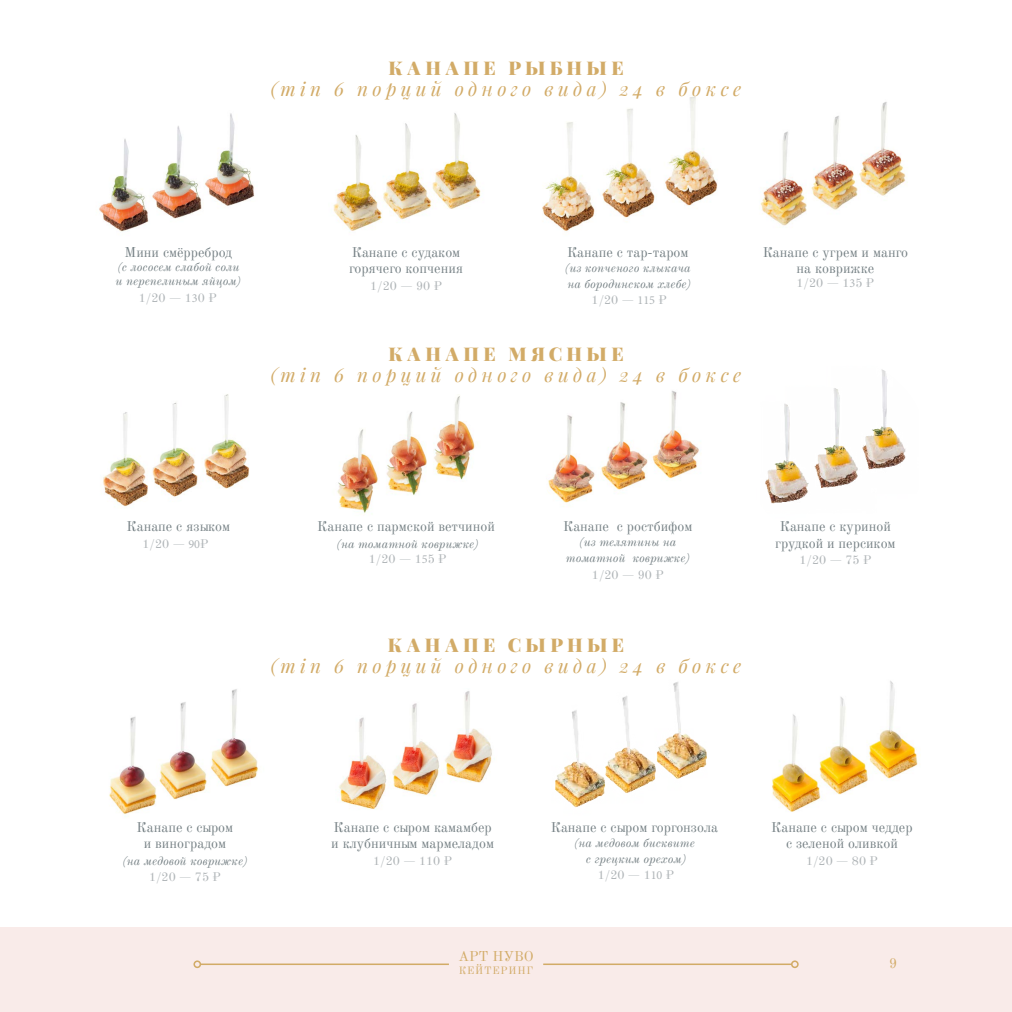
<style>
.page{position:relative;width:1012px;height:1012px;background:#fff}
.page>*{position:absolute;margin:0;border:0;box-sizing:border-box;transform-origin:0 0}
.t1{font:italic 18.9px "Playfair Display";letter-spacing:.23em;color:#d2ab67}
.t2{font:900 18.9px "Playfair Display";letter-spacing:.235em;color:#d2ab67}
.t3{font:14px/16.4px "Old Standard TT";color:#758084;text-align:center}
.t4{font:14px "Old Standard TT";color:#d2ab67}
.t5{font:italic 12.25px/15.8px "Old Standard TT";color:#758084;text-align:center}
.t6{font:12.25px "Old Standard TT";color:#afb4b7}
.t7{font:10.5px "Old Standard TT";letter-spacing:.08em;color:#d2ab67}
.s1{font-family:"Minion Pro"}
.s2{font-style:normal;color:#afb4b7}
.s3{font-family:"Minion Pro";font-style:normal;color:#afb4b7}
</style>
<div class="page">
<img style="left:99px;top:113px;width:156px;height:119px">
<img style="left:333px;top:113px;width:148px;height:118px">
<img style="left:760px;top:102px;width:148px;height:124px">
<img style="left:542px;top:96px;width:176px;height:135px">
<img style="left:103px;top:394px;width:147px;height:113px">
<img style="left:337px;top:396px;width:138px;height:118px">
<img style="left:765px;top:369px;width:141px;height:135px">
<img style="left:548px;top:390px;width:151px;height:117px">
<img style="left:109px;top:689px;width:150px;height:128px">
<img style="left:339px;top:691px;width:153px;height:118px">
<img style="left:772px;top:681px;width:146px;height:131px">
<img style="left:555px;top:682px;width:152px;height:126px">
<div style="left:0;top:928px;width:1012px;height:84px;background:#f9ebe9"></div>
<hr style="left:200px;top:963px;width:249px;height:2px;background:#d2ab67">
<div style="left:193px;top:960px;width:8px;height:8px;border:2px solid #d2ab67;border-radius:50%"></div>
<hr style="left:543px;top:963px;width:249px;height:2px;background:#d2ab67">
<div style="left:791px;top:960px;width:8px;height:8px;border:2px solid #d2ab67;border-radius:50%"></div>
<h1 class="t2" style="left:388px;top:56px;width:237px">КАНАПЕ РЫБНЫЕ</h1>
<h1 class="t1" style="left:271px;top:76px;width:472px">(min 6 порций одного вида) 24 в боксе</h1>
<p class="t3" style="left:125px;top:243px;width:109px">Мини смёрреброд</p>
<p class="t5" style="left:116px;top:259px;width:127px;line-height:14px;text-align:left">(с лососем слабой соли и перепелиным яйцом)</p>
<p class="t6" style="left:139px;top:288px;width:79px">1/20 — 1<span class="s1">3</span>0 ₽</p>
<p class="t3" style="left:349px;top:243px;width:116px;text-align:left">Канапе с судаком горячего копчения</p>
<p class="t6" style="left:370px;top:276px;width:73px">1/20 — 90 ₽</p>
<p class="t3" style="left:567px;top:243px;width:123px">Канапе с тар-таром</p>
<p class="t5" style="left:565px;top:259px;width:128px">(из копченого клыкача на бородинском хлебе)<br><span class="s2">1/20 —</span> <span class="s3">115</span> <span class="s2">₽</span></p>
<h1 class="t2" style="left:388px;top:342px;width:237px">КАНАПЕ МЯСНЫЕ</h1>
<h1 class="t1" style="left:271px;top:362px;width:472px">(min 6 порций одного вида) 24 в боксе</h1>
<p class="t3" style="left:763px;top:243px;width:147px;line-height:15.9px">Канапе с угрем и манго на коврижке</p>
<p class="t6" style="left:796px;top:274px;width:79px">1/20 — 1<span class="s1">3</span>5 ₽</p>
<p class="t3" style="left:127px;top:517px;width:105px">Канапе c языком</p>
<p class="t6" style="left:142px;top:534px;width:68px">1/20 — <span class="s1">90</span>₽</p>
<p class="t3" style="left:317px;top:517px;width:179px">Канапе с пармской ветчиной</p>
<p class="t5" style="left:337px;top:535px;width:144px">(на томатной коврижке)<br><span class="s2">1/20 — 1</span><span class="s3">5</span><span class="s2">5 ₽</span></p>
<p class="t3" style="left:563px;top:517px;width:131px">Канапе с ростбифом</p>
<p class="t5" style="left:566px;top:533px;width:126px;line-height:16.4px">(из телятины на томатной коврижке)</p>
<p class="t6" style="left:592px;top:565px;width:73px">1/20 — 90 ₽</p>
<h1 class="t2" style="left:388px;top:633px;width:238px">КАНАПЕ СЫРНЫЕ</h1>
<h1 class="t1" style="left:271px;top:653px;width:472px">(min 6 порций одного вида) 24 в боксе</h1>
<p class="t3" style="left:775px;top:517px;width:122px">Канапе с куриной грудкой и персиком</p>
<p class="t6" style="left:799px;top:551px;width:73px">1/20 — 75 ₽</p>
<p class="t3" style="left:137px;top:818px;width:98px">Канапе с сыром и виноградом</p>
<p class="t5" style="left:122px;top:852px;width:127px">(на медовой коврижке)</p>
<p class="t6" style="left:149px;top:868px;width:73px">1/20 — 75 ₽</p>
<p class="t3" style="left:331px;top:818px;width:164px;text-align:left">Канапе с сыром камамбер и клубничным мармеладом</p>
<p class="t6" style="left:373px;top:851px;width:81px">1/20 — 110 ₽</p>
<p class="t3" style="left:551px;top:818px;width:169px">Канапе с сыром горгонзола</p>
<p class="t5" style="left:574px;top:834px;width:122px">(на медовом бисквите с грецким орехом)<br><span class="s2">1/20 — 1</span><span class="s3">10</span> <span class="s2">₽</span></p>
<p class="t4" style="left:458px;top:946px;width:77px">АРТ НУВО</p>
<p class="t7" style="left:459px;top:963px;width:76px">КЕЙТЕРИНГ</p>
<p class="t3" style="left:771px;top:818px;width:143px">Канапе с сыром чеддер с зеленой оливкой</p>
<p class="t6" style="left:806px;top:851px;width:73px">1/20 — 80 ₽</p>
<p class="t4" style="left:889px;top:952px;width:10px">9</p>
</div>
